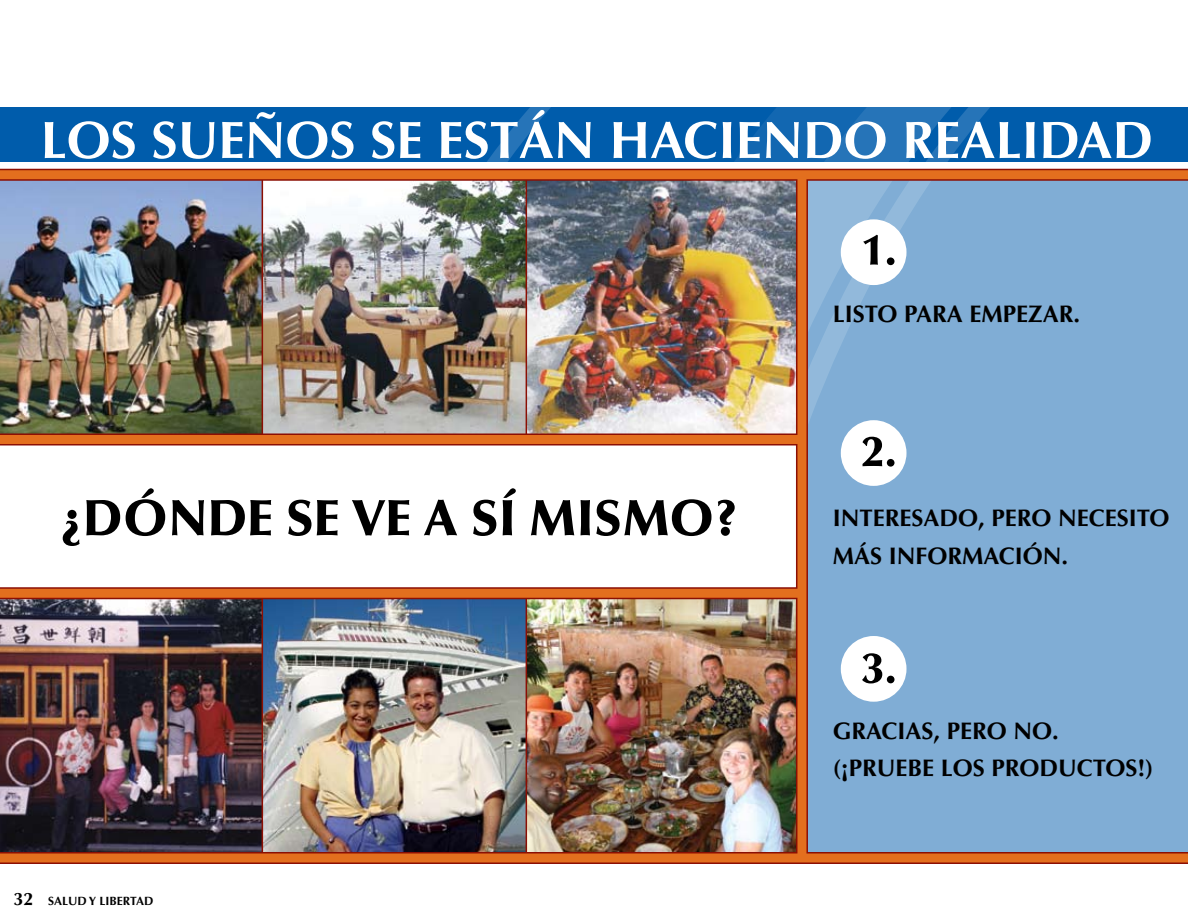
<style>
.page{position:relative;width:1188px;height:918px;background:#fff}
.page>*{position:absolute;margin:0;border:0;box-sizing:border-box;transform-origin:0 0}
.t1{font:700 52.5px "Optima";color:#fff}
.t2{font:900 51px "Optima";color:#000}
.t3{font:700 24px/37.5px "Optima";color:#000}
.t4{font:700 18px "Optima";color:#000}
.t5{font:700 12px "Optima";color:#000}
</style>
<div class="page">
<div style="left:0;top:108px;width:1188px;height:54px;background:#005cab"></div>
<svg style="left:487px;top:108px;width:502px;height:54px"></svg>
<img style="left:0;top:168px;width:1188px;height:696px">
<div style="left:841px;top:636px;width:66px;height:66px;background:#fff;border-radius:50%"></div>
<svg style="left:862px;top:653px;width:33px;height:30px"></svg>
<div style="left:841px;top:420px;width:66px;height:66px;background:#fff;border-radius:50%"></div>
<svg style="left:862px;top:437px;width:33px;height:30px"></svg>
<div style="left:841px;top:219px;width:66px;height:66px;background:#fff;border-radius:50%"></div>
<svg style="left:863px;top:235px;width:32px;height:30px"></svg>
<h1 class="t1" style="left:40px;top:110px;width:645px">LOS SUEÑOS SE ESTÁN HACIENDO</h1>
<h1 class="t1" style="left:902px;top:110px;width:32px">REALIDAD</h1>
<h2 class="t2" style="left:60px;top:488px;width:678px">¿DÓNDE SE VE A SÍ MISMO?</h2>
<p class="t4" style="left:14px;top:888px;width:10px">32</p>
<p class="t5" style="left:48px;top:893px;width:107px">SALUD Y LIBERTAD</p>
<p class="t3" style="left:833px;top:296px;width:249px">LISTO PARA EMPEZAR.</p>
<p class="t3" style="left:833px;top:500px;width:338px">I NTERESADO, PERO NECESITO<br>MÁS INFORMACIÓN.</p>
<p class="t3" style="left:833px;top:712px;width:322px">GRACIAS, PERO NO. (¡PRUEBE LOS PRODUCTOS!)</p>
</div>
